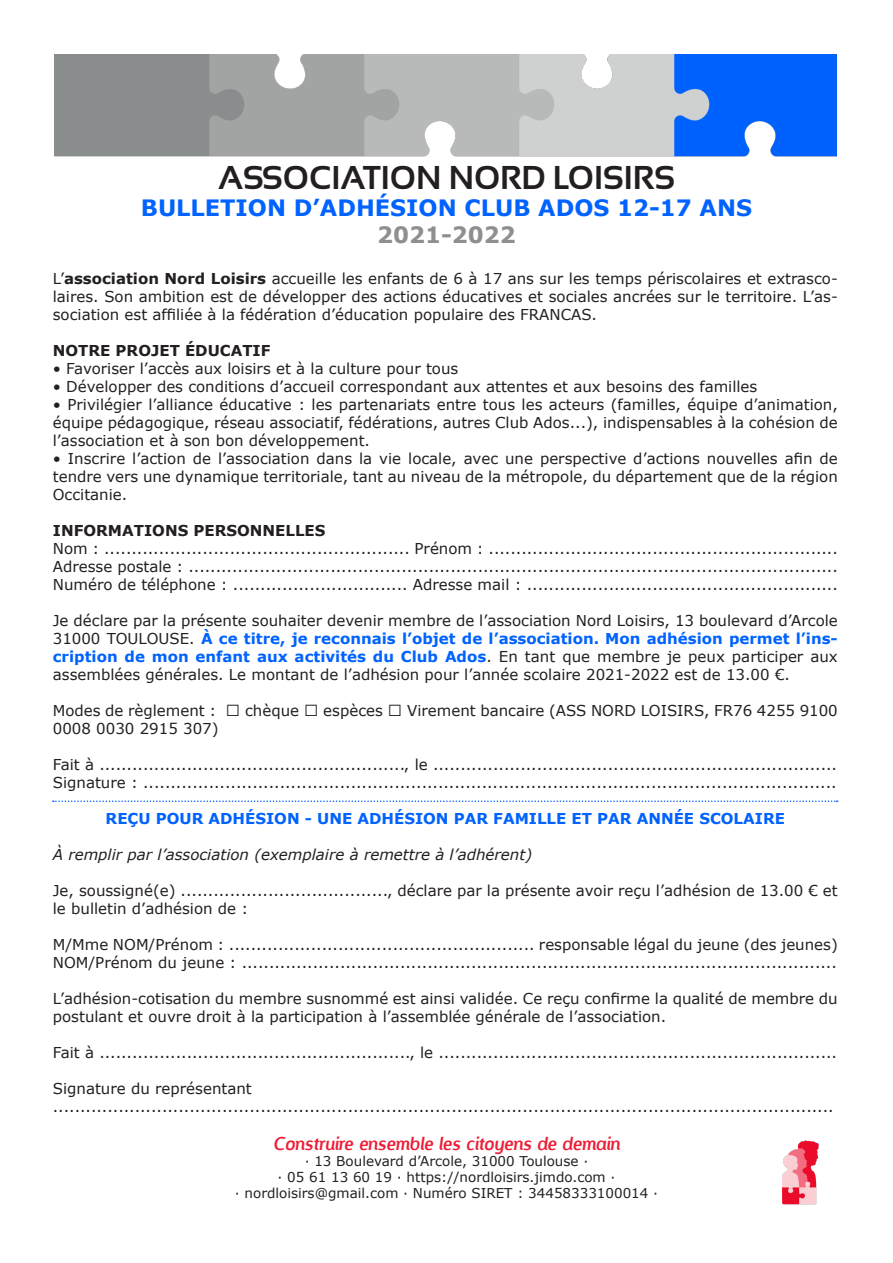
<style>
.page{position:relative;width:893px;height:1263px;background:#fff}
.page>*{position:absolute;margin:0;border:0;box-sizing:border-box;transform-origin:0 0}
.t1{font:700 33px "Sansation";color:#231f20}
.t2{font:700 22.5px "Verdana";color:#0062ff}
.t3{font:700 22.5px "Verdana";color:#8d8f90}
.t4{font:italic 18px "Designosaur";color:#ed1e37}
.t5{font:15px/18px "Verdana";color:#231f20;text-align:justify}
.t6{font:700 15px "Verdana";color:#0062ff}
.t7{font:italic 15px "Verdana";color:#231f20}
.t8{font:700 15px "Verdana";color:#231f20}
.t9{font:13.5px "Verdana";color:#231f20}
.s1{font-weight:700}
.s2{font-weight:700;color:#0062ff}
</style>
<div class="page">
<img style="left:54px;top:54px;width:783px;height:102px">
<img style="left:782px;top:1140px;width:37px;height:65px">
<svg style="left:53px;top:800px;width:785px;height:2px"></svg>
<p class="t1" style="left:218px;top:159px;width:458px">ASSOCIATION NORD LOISIRS</p>
<p class="t2" style="left:141px;top:193px;width:613px">BULLETION D’ADHÉSION CLUB ADOS 12-17 ANS</p>
<p class="t3" style="left:377px;top:220px;width:140px">2021-2022</p>
<p class="t5" style="left:53px;top:269px;width:786px">L’<span class="s1">association Nord Loisirs</span> accueille les enfants de 6 à 17 ans sur les temps périscolaires et extrasco&shy;laires. Son ambition est de développer des actions éducatives et sociales ancrées sur le territoire. L’as&shy;sociation est affiliée à la fédération d’éducation populaire des FRANCAS.</p>
<p class="t8" style="left:53px;top:340px;width:219px">NOTRE PROJET ÉDUCATIF</p>
<p class="t5" style="left:53px;top:359px;width:407px">• Favoriser l’accès aux loisirs et à la culture pour tous</p>
<p class="t5" style="left:53px;top:377px;width:706px">• Développer des conditions d’accueil correspondant aux attentes et aux besoins des familles</p>
<p class="t5" style="left:53px;top:395px;width:786px">• Privilégier l’alliance éducative : les partenariats entre tous les acteurs (familles, équipe d’animation, équipe pédagogique, réseau associatif, fédérations, autres Club Ados...), indispensables à la cohésion de l’association et à son bon développement.</p>
<p class="t5" style="left:53px;top:449px;width:786px">• Inscrire l’action de l’association dans la vie locale, avec une perspective d’actions nouvelles afin de tendre vers une dynamique territoriale, tant au niveau de la métropole, du département que de la région Occitanie.</p>
<p class="t8" style="left:53px;top:520px;width:274px">INFORMATIONS PERSONNELLES</p>
<p class="t5" style="left:53px;top:539px;width:786px">Nom : ........................................................ Prénom : ................................................................</p>
<p class="t5" style="left:53px;top:557px;width:786px">Adresse postale : .......................................................................................................................</p>
<p class="t5" style="left:53px;top:575px;width:786px">Numéro de téléphone : ................................ Adresse mail : .........................................................</p>
<p class="t5" style="left:53px;top:611px;width:786px">Je déclare par la présente souhaiter devenir membre de l’association Nord Loisirs, 13 boulevard d’Arcole 31000 TOULOUSE. <span class="s2">À ce titre, je reconnais l’objet de l’association. Mon adhésion permet l’ins&shy;cription de mon enfant aux activités du Club Ados</span>. En tant que membre je peux participer aux assemblées générales. Le montant de l’adhésion pour l’année scolaire 2021-2022 est de 13.00 €.</p>
<p class="t5" style="left:53px;top:701px;width:786px">Modes de règlement : ◻ chèque ◻ espèces ︎ Virement bancaire (ASS NORD LOISIRS, FR76 4255 9100<br>0008 0030 2915 307)</p>
<p class="t5" style="left:53px;top:755px;width:786px">Fait à ........................................................, le ..........................................................................</p>
<p class="t5" style="left:53px;top:773px;width:785px">Signature : ...............................................................................................................................</p>
<p class="t6" style="left:106px;top:808px;width:681px">REÇU POUR ADHÉSION - UNE ADHÉSION PAR FAMILLE ET PAR ANNÉE SCOLAIRE</p>
<p class="t7" style="left:53px;top:845px;width:481px">À remplir par l’association (exemplaire à remettre à l’adhérent)</p>
<p class="t5" style="left:53px;top:881px;width:786px">Je, soussigné(e) ......................................, déclare par la présente avoir reçu l’adhésion de 13.00 € et le bulletin d’adhésion de :</p>
<p class="t5" style="left:53px;top:935px;width:786px">M/Mme NOM/Prénom : ........................................................ responsable légal du jeune (des jeunes)</p>
<p class="t5" style="left:53px;top:953px;width:786px">NOM/Prénom du jeune : .............................................................................................................</p>
<p class="t5" style="left:53px;top:989px;width:786px">L’adhésion-cotisation du membre susnommé est ainsi validée. Ce reçu confirme la qualité de membre du postulant et ouvre droit à la participation à l’assemblée générale de l’association.</p>
<p class="t5" style="left:53px;top:1043px;width:786px">Fait à ........................................................., le .........................................................................</p>
<p class="t5" style="left:53px;top:1079px;width:200px">Signature du représentant</p>
<p class="t5" style="left:53px;top:1097px;width:782px">...............................................................................................................................................</p>
<p class="t4" style="left:273px;top:1128px;width:348px">Construire ensemble les citoyens de demain</p>
<p class="t9" style="left:305px;top:1152px;width:285px">· 13 Boulevard d’Arcole, 31000 Toulouse ·</p>
<p class="t9" style="left:278px;top:1169px;width:339px">· 05 61 13 60 19 · https://nordloisirs.jimdo.com ·</p>
<p class="t9" style="left:235px;top:1185px;width:425px">· nordloisirs@gmail.com · Numéro SIRET : 34458333100014 ·</p>
</div>
